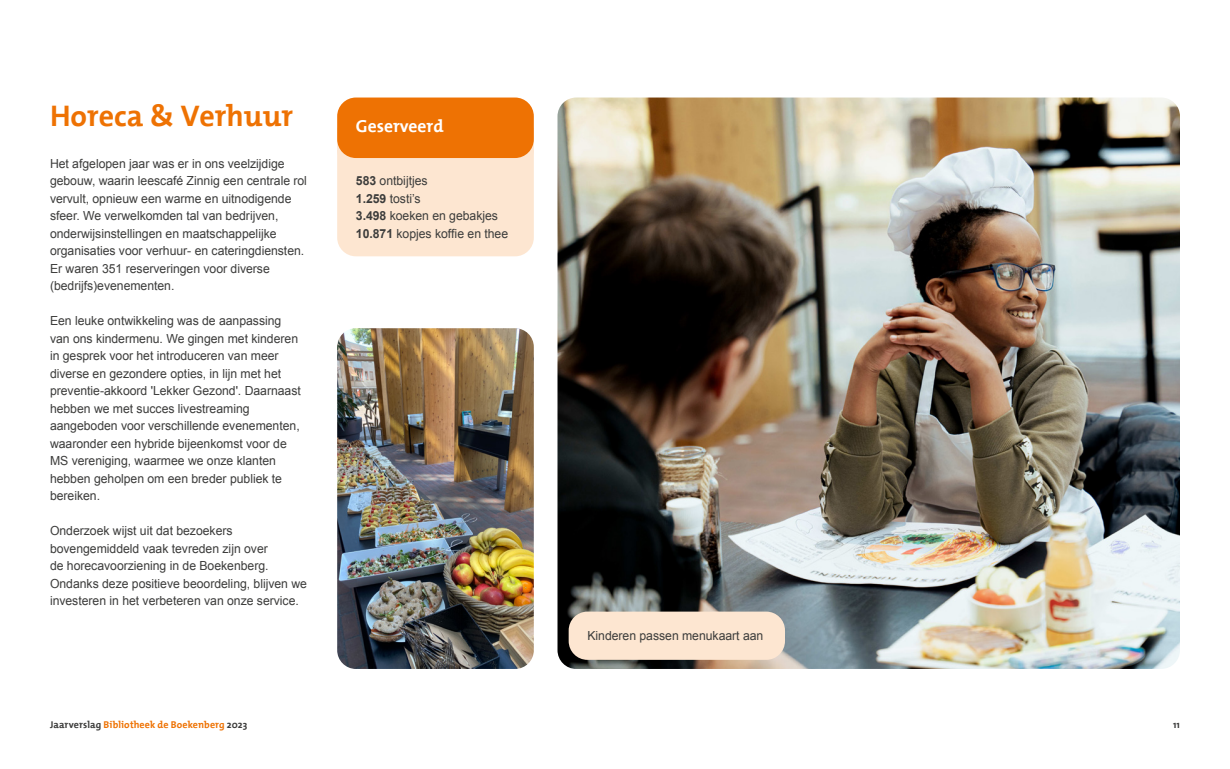
<style>
.page{position:relative;width:1230px;height:769px;background:#fff}
.page>*{position:absolute;margin:0;border:0;box-sizing:border-box;transform-origin:0 0}
.t1{font:700 30px "The Mix";color:#ee7203}
.t2{font:700 17.5px "The Mix";color:#fff}
.t3{font:12.5px/17.5px "Arial";letter-spacing:-.005em;color:#3c3c3b}
.t4{font:700 10px "The Mix";letter-spacing:.01em;color:#ee7203}
.t5{font:700 10px "The Mix";color:#3c3c3b}
.s1{font-weight:700}
.s2{color:#3c3c3b}
</style>
<div class="page">
<div style="left:337px;top:144px;width:197px;height:112px;background:#fde6d1"></div>
<div style="left:337px;top:98px;width:197px;height:60px;background:#ee7203;border-radius:19px"></div>
<img style="left:337px;top:328px;width:197px;height:341px">
<img style="left:558px;top:98px;width:622px;height:571px">
<div style="left:569px;top:611px;width:216px;height:49px;background:#fde6d1;border-radius:19px"></div>
<h1 class="t1" style="left:50px;top:91px;width:245px">Horeca &amp; Verhuur</h1>
<p class="t3" style="left:50px;top:154px;width:259px">Het afgelopen jaar was er in ons veelzijdige gebouw, waarin leescafé Zinnig een centrale rol vervult, opnieuw een warme en uitnodigende sfeer. We verwelkomden tal van bedrijven, onderwijsinstellingen en maatschappelijke organisaties voor verhuur- en cateringdiensten.<br>Er waren 351 reserveringen voor diverse (bedrijfs)evenementen.</p>
<p class="t3" style="left:50px;top:312px;width:252px">Een leuke ontwikkeling was de aanpassing van ons kindermenu. We gingen met kinderen in gesprek voor het introduceren van meer diverse en gezondere opties, in lijn met het preventie-akkoord 'Lekker Gezond'. Daarnaast hebben we met succes livestreaming aangeboden voor verschillende evenementen, waaronder een hybride bijeenkomst voor de MS vereniging, waarmee we onze klanten hebben geholpen om een breder publiek te bereiken.</p>
<p class="t3" style="left:50px;top:522px;width:259px">Onderzoek wijst uit dat bezoekers bovengemiddeld vaak tevreden zijn over<br>de horecavoorziening in de Boekenberg.<br>Ondanks deze positieve beoordeling, blijven we investeren in het verbeteren van onze service.</p>
<h2 class="t2" style="left:356px;top:111px;width:89px">Geserveerd</h2>
<p class="t3" style="left:356px;top:172px;width:154px"><span class="s1">583</span> ontbijtjes<br><span class="s1">1.259</span> tosti’s<br><span class="s1">3.498</span> koeken en gebakjes<br><span class="s1">10.871</span> kopjes koffie en thee</p>
<p class="t3" style="left:587px;top:627px;width:178px">Kinderen passen menukaart aan</p>
<p class="t4" style="left:50px;top:716px;width:199px"><span class="s2">Jaarverslag</span> Bibliotheek de Boekenberg <span class="s2">2023</span></p>
<p class="t5" style="left:1173px;top:716px;width:8px">11</p>
</div>
